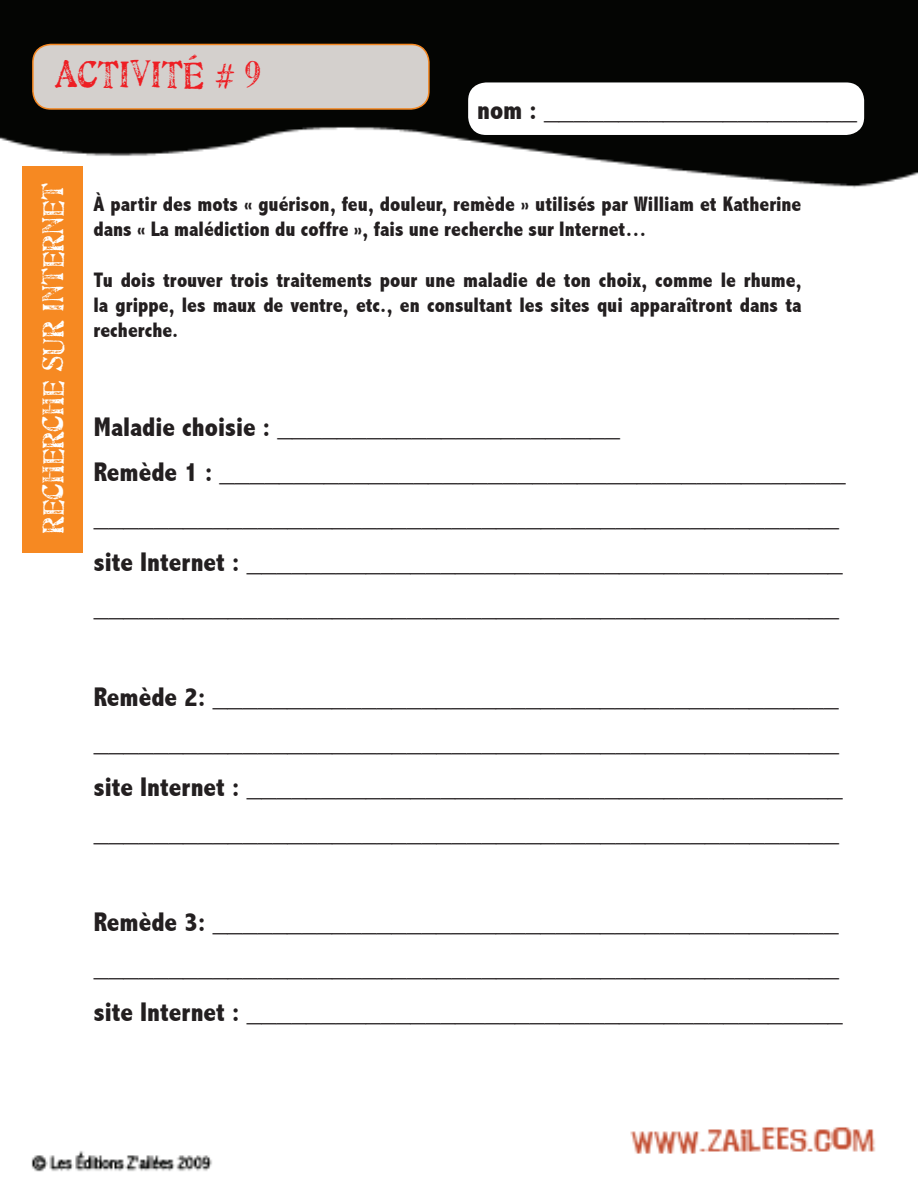
<style>
.page{position:relative;width:918px;height:1188px;background:#fff}
.page>*{position:absolute;margin:0;border:0;box-sizing:border-box;transform-origin:0 0}
.t1{font:500 37.5px "Artistamp";color:#ee1e23}
.t2{font:500 30px "Artistamp";color:#fff}
.t3{font:800 condensed 27px/45px "Abadi";color:#231f20}
.t4{font:800 condensed 21px/25.2px "Abadi";color:#231f20}
</style>
<div class="page">
<img style="left:0;top:0;width:918px;height:1172px">
<div style="left:33px;top:44px;width:396px;height:65px;background:#d4d0cd;border-radius:18px"></div>
<div style="left:32px;top:44px;width:398px;height:66px;border:2px solid #f58822;border-radius:18px"></div>
<div style="left:468px;top:82px;width:396px;height:53px;background:#fff;border-radius:18px"></div>
<div style="left:22px;top:166px;width:61px;height:386px;background:#f68922"></div>
<h1 class="t1" style="left:55px;top:54px;width:207px">ACTIVITÉ # 9</h1>
<p class="t3" style="left:477px;top:87px;width:381px">nom : _____________________</p>
<p class="t2" style="left:37px;top:534px;width:352px;rotate:-90deg">recherche sur Internet</p>
<p class="t4" style="left:94px;top:191px;width:709px">À partir des mots « guérison, feu, douleur, remède » utilisés par William et Katherine dans « La malédiction du coffre », fais une recherche sur Internet…</p>
<p class="t4" style="left:94px;top:267px;width:710px;text-align:justify">Tu dois trouver trois traitements pour une maladie de ton choix, comme le rhume, la grippe, les maux de ventre, etc., en consultant les sites qui apparaîtront dans ta recherche.</p>
<p class="t3" style="left:94px;top:404px;width:753px">Maladie choisie : _______________________<br>Remède 1 : __________________________________________ __________________________________________________ site Internet : ________________________________________ __________________________________________________</p>
<p class="t3" style="left:94px;top:674px;width:750px">Remède 2: __________________________________________ __________________________________________________ site Internet : ________________________________________ __________________________________________________</p>
<p class="t3" style="left:94px;top:899px;width:750px">Remède 3: __________________________________________ __________________________________________________ site Internet : ________________________________________</p>
</div>
